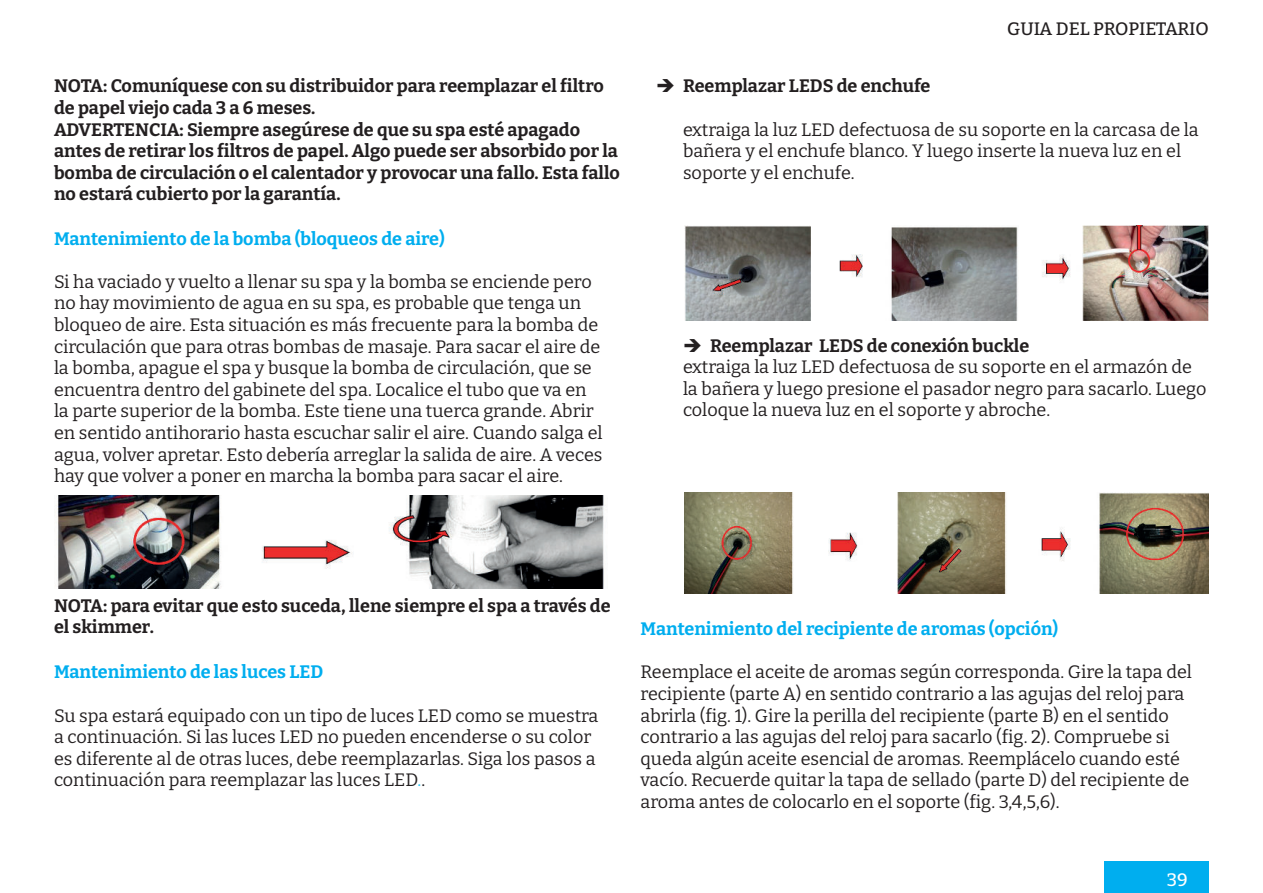
<style>
.page{position:relative;width:1263px;height:893px;background:#fff}
.page>*{position:absolute;margin:0;border:0;box-sizing:border-box;transform-origin:0 0}
.t1{font:18px/21.6px "Bitter";color:#231f20}
.t2{font:700 18px/21.6px "Bitter";color:#231f20}
.t3{font:700 18px "Bitter";color:#00aeef}
.t4{font:500 18px "Bitter";letter-spacing:-.005em;color:#231f20}
.t5{font:500 18px "Bitter";color:#fff}
.s1{color:#29c4f3}
</style>
<div class="page">
<div style="left:1104px;top:861px;width:105px;height:32px;background:#00aeef"></div>
<img style="left:56px;top:495px;width:548px;height:94px">
<img style="left:685px;top:225px;width:524px;height:95px">
<img style="left:685px;top:492px;width:524px;height:102px">
<p class="t2" style="left:54px;top:75px;width:567px">NOTA: Comuníquese con su distribuidor para reemplazar el filtro de papel viejo cada 3 a 6 meses.<br>ADVERTENCIA: Siempre asegúrese de que su spa esté apagado antes de retirar los filtros de papel. Algo puede ser absorbido por la bomba de circulación o el calentador y provocar una fallo. Esta fallo no estará cubierto por la garantía.</p>
<p class="t3" style="left:54px;top:227px;width:392px">Mantenimiento de la bomba (bloqueos de aire)</p>
<p class="t1" style="left:54px;top:270px;width:550px">Si ha vaciado y vuelto a llenar su spa y la bomba se enciende pero no hay movimiento de agua en su spa, es probable que tenga un bloqueo de aire. Esta situación es más frecuente para la bomba de circulación que para otras bombas de masaje. Para sacar el aire de la bomba, apague el spa y busque la bomba de circulación, que se encuentra dentro del gabinete del spa. Localice el tubo que va en la parte superior de la bomba. Este tiene una tuerca grande. Abrir en sentido antihorario hasta escuchar salir el aire. Cuando salga el agua, volver apretar. Esto debería arreglar la salida de aire. A veces hay que volver a poner en marcha la bomba para sacar el aire.</p>
<p class="t4" style="left:1007px;top:22px;width:203px">GUIA DEL PROPIETARIO</p>
<p class="t2" style="left:683px;top:75px;width:249px">Reemplazar LEDS de enchufe</p>
<p class="t1" style="left:683px;top:118px;width:517px">extraiga la luz LED defectuosa de su soporte en la carcasa de la bañera y el enchufe blanco. Y luego inserte la nueva luz en el soporte y el enchufe.</p>
<p class="t2" style="left:710px;top:334px;width:321px">Reemplazar LEDS de conexión buckle</p>
<p class="t1" style="left:683px;top:356px;width:525px">extraiga la luz LED defectuosa de su soporte en el armazón de la bañera y luego presione el pasador negro para sacarlo. Luego coloque la nueva luz en el soporte y abroche.</p>
<p class="t2" style="left:54px;top:595px;width:558px">NOTA: para evitar que esto suceda, llene siempre el spa a través de el skimmer.</p>
<p class="t3" style="left:54px;top:661px;width:271px">Mantenimiento de las luces LED</p>
<p class="t1" style="left:54px;top:704px;width:546px">Su spa estará equipado con un tipo de luces LED como se muestra a continuación. Si las luces LED no pueden encenderse o su color es diferente al de otras luces, debe reemplazarlas. Siga los pasos a continuación para reemplazar las luces LED<span class="s1">.</span>.</p>
<p class="t3" style="left:640px;top:618px;width:419px">Mantenimiento del recipiente de aromas (opción)</p>
<p class="t1" style="left:640px;top:661px;width:553px">Reemplace el aceite de aromas según corresponda. Gire la tapa del recipiente (parte A) en sentido contrario a las agujas del reloj para abrirla (fig. 1). Gire la perilla del recipiente (parte B) en el sentido contrario a las agujas del reloj para sacarlo (fig. 2). Compruebe si queda algún aceite esencial de aromas. Reemplácelo cuando esté vacío. Recuerde quitar la tapa de sellado (parte D) del recipiente de aroma antes de colocarlo en el soporte (fig. 3,4,5,6).</p>
<p class="t5" style="left:1167px;top:870px;width:22px">39</p>
</div>
